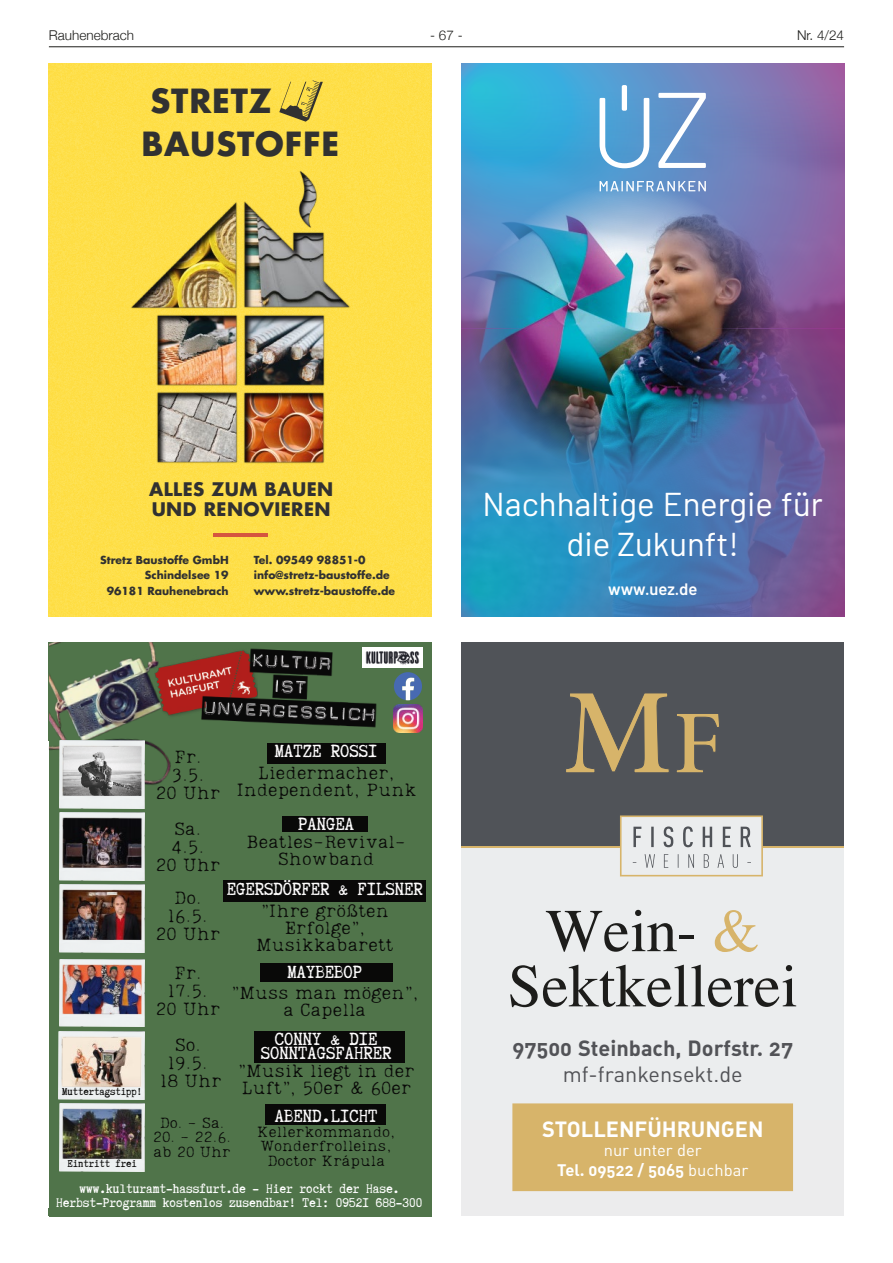
<style>
.page{position:relative;width:893px;height:1263px;background:#fff}
.page>*{position:absolute;margin:0;border:0;box-sizing:border-box;transform-origin:0 0}
.t1{font:60.6px/55.2px "Times";color:#1d1d1b;text-align:center}
.t2{font:33px/39.6px "Barlow";color:#fff;text-align:center}
.t3{font:700 32.4px/43px "Futura";letter-spacing:.025em;color:#313131}
.t4{font:21.75px "DIN Bold Alternate";color:#525357}
.t5{font:21.75px "DIN";color:#525357}
.t6{font:21.75px "DIN Bold Alternate";color:#fff}
.t7{font:21px "Truetypewriter Polygl OTT";color:#fefdfd}
.t8{font:700 18.15px/20.2px "Futura";letter-spacing:.025em;color:#313131}
.t9{font:18px/18px "Lumios TW Old";color:#090908;text-align:center}
.t10{font:16.5px "DIN Bold Alternate";color:#fff}
.t11{font:16.5px "DIN";color:#fff}
.t12{font:600 16.5px "Barlow";color:#fff}
.t13{font:15px/14.7px "Truetypewriter Polygl OTT";color:#fff;text-align:center}
.t14{font:15px/14.5px "Lumios TW Old";color:#090908;text-align:center}
.t15{font:300 13.5px "Helvetica Neue";color:#1d1d1b}
.t16{font:12px "Truetypewriter Polygl OTT";color:#090908}
.t17{font:700 10.8px/15.5px "Futura";color:#313131}
.s1{color:#d7b46a}
.s2{font-family:"DIN"}
</style>
<div class="page">
<hr style="left:49px;top:46px;width:795px;height:1px;background:#1d1d1b">
<div style="left:461px;top:1114px;width:383px;height:102px;background:#ececed"></div>
<svg style="left:461px;top:642px;width:383px;height:472px;background:#aaabac"></svg>
<svg style="left:620px;top:815px;width:143px;height:61px;background:#dadad6"></svg>
<div style="left:513px;top:1104px;width:279px;height:86px;background:#d7b46a"></div>
<div style="left:512px;top:1103px;width:281px;height:88px;border:2px solid #d7b46a"></div>
<div style="left:49px;top:642px;width:383px;height:574px;background:#50744a"></div>
<svg style="left:394px;top:672px;width:28px;height:28px"></svg>
<img style="left:394px;top:705px;width:28px;height:28px">
<img style="left:380px;top:647px;width:42px;height:21px">
<img style="left:200px;top:647px;width:180px;height:81px">
<img style="left:49px;top:642px;width:151px;height:171px">
<img style="left:60px;top:741px;width:85px;height:67px">
<img style="left:60px;top:813px;width:85px;height:67px">
<img style="left:60px;top:885px;width:85px;height:67px">
<img style="left:60px;top:959px;width:85px;height:68px">
<img style="left:58px;top:1031px;width:87px;height:69px">
<img style="left:60px;top:1103px;width:85px;height:68px">
<div style="left:282px;top:816px;width:85px;height:16px;background:#090908"></div>
<div style="left:268px;top:743px;width:118px;height:20px;background:#090908"></div>
<div style="left:266px;top:1105px;width:120px;height:20px;background:#090908"></div>
<div style="left:254px;top:1031px;width:150px;height:32px;background:#090908"></div>
<div style="left:260px;top:963px;width:132px;height:19px;background:#090908"></div>
<div style="left:224px;top:880px;width:202px;height:21px;background:#090908"></div>
<img style="left:49px;top:64px;width:383px;height:553px">
<img style="left:213px;top:534px;width:55px;height:2px">
<img style="left:130px;top:171px;width:221px;height:292px">
<svg style="left:279px;top:80px;width:44px;height:42px;background:#cdb543"></svg>
<img style="left:461px;top:328px;width:383px;height:289px">
<img style="left:461px;top:64px;width:383px;height:264px">
<svg style="left:600px;top:181px;width:106px;height:10px"></svg>
<div style="left:622px;top:85px;width:5px;height:26px;background:#fff;border-radius:2px"></div>
<svg style="left:658px;top:93px;width:48px;height:75px"></svg>
<svg style="left:600px;top:98px;width:49px;height:70px"></svg>
<p class="t15" style="left:49px;top:25px;width:87px">Rauhenebrach</p>
<p class="t15" style="left:430px;top:25px;width:34px">- 67 -</p>
<p class="t15" style="left:797px;top:25px;width:49px">Nr. 4/24</p>
<h3 class="t3" style="left:141px;top:79px;width:199px">STRETZ<br>BAUSTOFFE</h3>
<p class="t8" style="left:149px;top:479px;width:186px">ALLES ZUM BAUEN<br>UND RENOVIEREN</p>
<p class="t17" style="left:100px;top:552px;width:130px;text-align:right">Stretz Baustoffe GmbH<br>Schindelsee 19<br>96181 Rauhenebrach</p>
<p class="t17" style="left:254px;top:552px;width:143px">Tel. 09549 98851-0 info@stretz-baustoffe.de www.stretz-baustoffe.de</p>
<p class="t9" style="left:156px;top:748px;width:66px">Fr.<br>3.5.<br>20 Uhr</p>
<p class="t7" style="left:275px;top:740px;width:104px">MATZE ROSSI</p>
<p class="t9" style="left:236px;top:764px;width:182px;line-height:17px">Liedermacher,<br>Independent, Punk</p>
<p class="t16" style="left:62px;top:1085px;width:81px">Muttertagstipp!</p>
<p class="t16" style="left:68px;top:1157px;width:71px">Eintritt frei</p>
<p class="t7" style="left:298px;top:813px;width:58px">PANGEA</p>
<p class="t9" style="left:247px;top:834px;width:161px;line-height:17px">Beatles-Revival-<br>Showband</p>
<p class="t7" style="left:227px;top:878px;width:198px">EGERSDÖRFER &amp; FILSNER</p>
<p class="t9" style="left:256px;top:902px;width:139px;line-height:17px">”Ihre größten<br>Erfolge”,<br>Musikkabarett</p>
<p class="t9" style="left:156px;top:820px;width:66px">Sa.<br>4.5.<br>20 Uhr</p>
<p class="t9" style="left:156px;top:888px;width:66px">Do.<br>16.5.<br>20 Uhr</p>
<p class="t9" style="left:156px;top:964px;width:66px">Fr.<br>17.5.<br>20 Uhr</p>
<p class="t9" style="left:161px;top:1036px;width:63px">So.<br>19.5.<br>18 Uhr</p>
<p class="t14" style="left:160px;top:1115px;width:66px">Do. - Sa.</p>
<p class="t14" style="left:153px;top:1130px;width:79px;text-align:left">20. - 22.6. ab 20 Uhr</p>
<p class="t7" style="left:287px;top:961px;width:76px">MAYBEBOP</p>
<p class="t9" style="left:231px;top:985px;width:189px;line-height:17px">”Muss man mögen”, a Capella</p>
<p class="t7" style="left:275px;top:1027px;width:104px">CONNY &amp; DIE</p>
<p class="t7" style="left:261px;top:1042px;width:132px">SONNTAGSFAHRER</p>
<p class="t9" style="left:238px;top:1062px;width:178px;line-height:17px;text-align:left">”Musik liegt in der<br>Luft”, 50er &amp; 60er</p>
<p class="t7" style="left:275px;top:1105px;width:104px">ABEND.LICHT</p>
<p class="t14" style="left:257px;top:1124px;width:140px">Kellerkommando,<br>Wonderfrolleins,<br>Doctor Krápula</p>
<p class="t13" style="left:56px;top:1181px;width:368px">www.kulturamt-hassfurt.de - Hier rockt der Hase.<br>Herbst-Programm kostenlos zusendbar! Tel: 09521 688-300</p>
<h2 class="t2" style="left:483px;top:482px;width:342px">Nachhaltige Energie für die Zukunft!</h2>
<p class="t12" style="left:608px;top:577px;width:91px">www.uez.de</p>
<h1 class="t1" style="left:508px;top:903px;width:291px">Wein- <span class="s1">&amp;<br></span>Sektkellerei</h1>
<p class="t4" style="left:512px;top:1034px;width:282px">97500 Steinbach, Dorfstr. 27</p>
<p class="t5" style="left:563px;top:1061px;width:182px">mf-frankensekt.de</p>
<p class="t6" style="left:542px;top:1114px;width:223px">STOLLENFÜHRUNGEN</p>
<p class="t11" style="left:604px;top:1140px;width:99px">nur unter der</p>
<p class="t10" style="left:557px;top:1159px;width:193px">Tel. 09522 / 5065 <span class="s2">buchbar</span></p>
</div>
